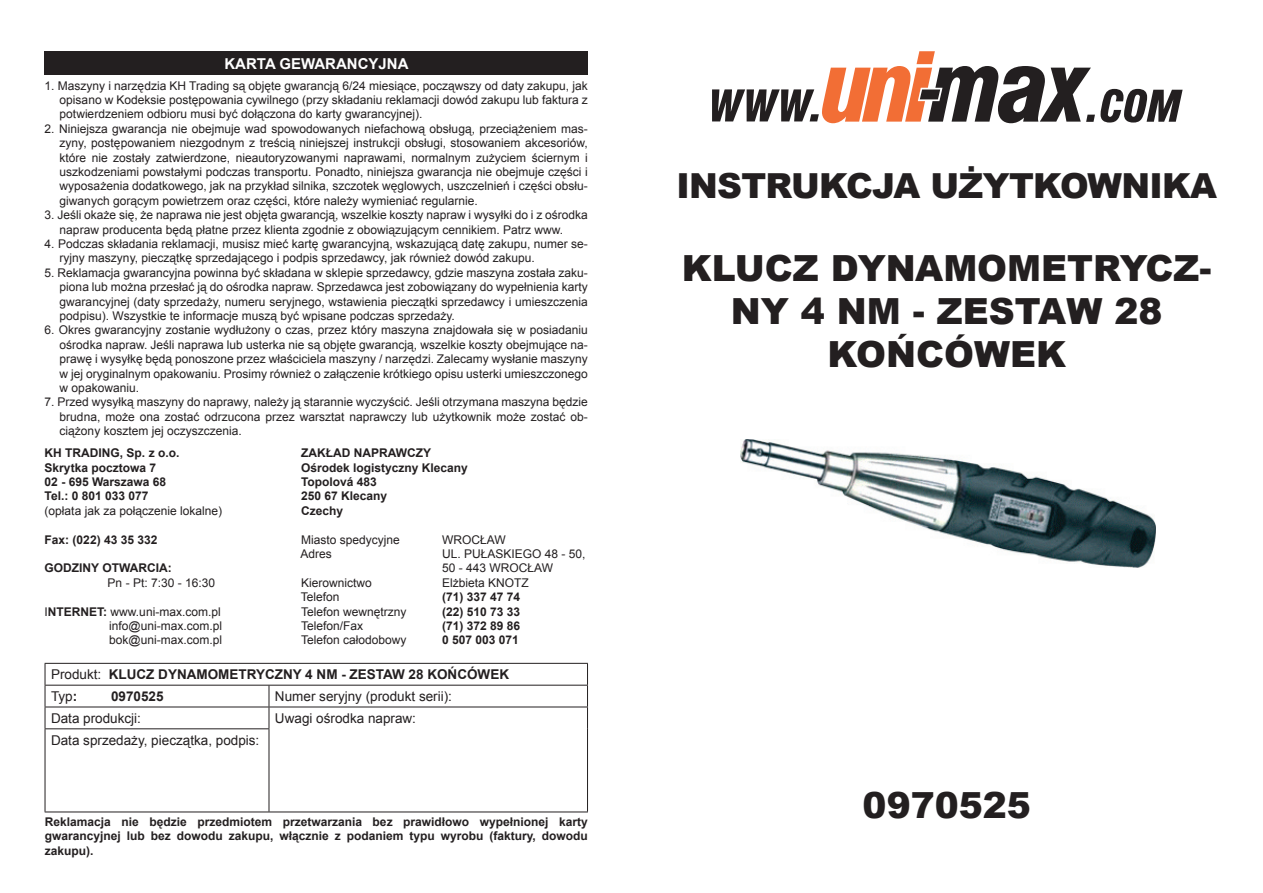
<style>
.page{position:relative;width:1263px;height:893px;background:#fff}
.page>*{position:absolute;margin:0;border:0;box-sizing:border-box;transform-origin:0 0}
.t1{font:900 36px/43.2px "Arial";color:#231f20;text-align:center}
.t2{font:900 34.5px "Arial";letter-spacing:-.02em;color:#231f20}
.t3{font:700 15px "Arial";color:#fff}
.t4{font:13.5px "Arial";color:#231f20}
.t5{font:700 13.5px/21.9px "Arial";color:#231f20}
.t6{font:12px/14.4px "Arial";color:#231f20;text-align:justify}
.t7{font:700 12px/14.4px "Arial";color:#231f20;text-align:justify}
.s1{font-weight:700}
.s2{font-weight:400}
</style>
<div class="page">
<div style="left:45px;top:51px;width:543px;height:23px;background:#231f20"></div>
<hr style="left:45px;top:663px;width:224px;height:1px;background:#231f20">
<hr style="left:269px;top:663px;width:319px;height:1px;background:#231f20">
<hr style="left:45px;top:685px;width:224px;height:1px;background:#231f20">
<hr style="left:269px;top:685px;width:319px;height:1px;background:#231f20">
<hr style="left:45px;top:707px;width:224px;height:1px;background:#231f20">
<svg style="left:45px;top:664px;width:1px;height:64px"></svg>
<hr style="left:269px;top:707px;width:319px;height:1px;background:#231f20">
<svg style="left:269px;top:685px;width:1px;height:43px"></svg>
<svg style="left:587px;top:664px;width:1px;height:65px"></svg>
<hr style="left:587px;top:729px;width:1px;height:83px;background:#231f20">
<hr style="left:269px;top:812px;width:319px;height:1px;background:#231f20">
<hr style="left:45px;top:728px;width:224px;height:1px;background:#231f20">
<hr style="left:45px;top:729px;width:1px;height:83px;background:#231f20">
<hr style="left:269px;top:729px;width:1px;height:83px;background:#231f20">
<hr style="left:45px;top:812px;width:224px;height:1px;background:#231f20">
<svg style="left:712px;top:51px;width:470px;height:72px"></svg>
<img style="left:741px;top:440px;width:415px;height:127px">
<p class="t3" style="left:224px;top:54px;width:186px">KARTA GEWARANCYJNA</p>
<p class="t6" style="left:60px;top:78px;width:530px;text-indent:-15px">1. Maszyny i narzędzia KH Trading są objęte gwarancją 6/24 miesiące, począwszy od daty zakupu, jak opisano w Kodeksie postępowania cywilnego (przy składaniu reklamacji dowód zakupu lub faktura z potwierdzeniem odbioru musi być dołączona do karty gwarancyjnej).</p>
<p class="t6" style="left:60px;top:121px;width:530px;text-indent:-15px">2. Niniejsza gwarancja nie obejmuje wad spowodowanych niefachową obsługą, przeciążeniem mas&shy;zyny, postępowaniem niezgodnym z treścią niniejszej instrukcji obsługi, stosowaniem akcesoriów, które nie zostały zatwierdzone, nieautoryzowanymi naprawami, normalnym zużyciem ściernym i uszkodzeniami powstałymi podczas transportu. Ponadto, niniejsza gwarancja nie obejmuje części i wyposażenia dodatkowego, jak na przykład silnika, szczotek węglowych, uszczelnień i części obsłu&shy;giwanych gorącym powietrzem oraz części, które należy wymieniać regularnie.</p>
<p class="t6" style="left:60px;top:208px;width:530px;text-indent:-15px">3. Jeśli okaże się, że naprawa nie jest objęta gwarancją, wszelkie koszty napraw i wysyłki do i z ośrodka napraw producenta będą płatne przez klienta zgodnie z obowiązującym cennikiem. Patrz www.</p>
<p class="t6" style="left:60px;top:237px;width:530px;text-indent:-15px">4. Podczas składania reklamacji, musisz mieć kartę gwarancyjną, wskazującą datę zakupu, numer se&shy;ryjny maszyny, pieczątkę sprzedającego i podpis sprzedawcy, jak również dowód zakupu.</p>
<p class="t6" style="left:60px;top:265px;width:530px;text-indent:-15px">5. Reklamacja gwarancyjna powinna być składana w sklepie sprzedawcy, gdzie maszyna została zaku&shy;piona lub można przesłać ją do ośrodka napraw. Sprzedawca jest zobowiązany do wypełnienia karty gwarancyjnej (daty sprzedaży, numeru seryjnego, wstawienia pieczątki sprzedawcy i umieszczenia podpisu). Wszystkie te informacje muszą być wpisane podczas sprzedaży.</p>
<p class="t6" style="left:60px;top:323px;width:530px;text-indent:-15px">6. Okres gwarancyjny zostanie wydłużony o czas, przez który maszyna znajdowała się w posiadaniu ośrodka napraw. Jeśli naprawa lub usterka nie są objęte gwarancją, wszelkie koszty obejmujące na&shy;prawę i wysyłkę będą ponoszone przez właściciela maszyny / narzędzi. Zalecamy wysłanie maszyny w jej oryginalnym opakowaniu. Prosimy również o załączenie krótkiego opisu usterki umieszczonego w opakowaniu.</p>
<p class="t6" style="left:60px;top:395px;width:530px;text-indent:-15px">7. Przed wysyłką maszyny do naprawy, należy ją starannie wyczyścić. Jeśli otrzymana maszyna będzie brudna, może ona zostać odrzucona przez warsztat naprawczy lub użytkownik może zostać ob&shy;ciążony kosztem jej oczyszczenia.</p>
<p class="t7" style="left:45px;top:446px;width:136px">KH TRADING, Sp. z o.o.</p>
<p class="t7" style="left:301px;top:446px;width:131px">ZAKŁAD NAPRAWCZY</p>
<p class="t7" style="left:45px;top:460px;width:113px">Skrytka pocztowa 7</p>
<p class="t7" style="left:301px;top:460px;width:168px">Ośrodek logistyczny Klecany</p>
<p class="t7" style="left:45px;top:475px;width:123px">02 - 695 Warszawa 68</p>
<p class="t7" style="left:301px;top:475px;width:77px">Topolová 483</p>
<p class="t7" style="left:45px;top:489px;width:105px">Tel.: 0 801 033 077</p>
<p class="t7" style="left:301px;top:489px;width:88px">250 67 Klecany</p>
<p class="t6" style="left:45px;top:503px;width:179px">(opłata jak za połączenie lokalne)</p>
<p class="t7" style="left:301px;top:504px;width:44px">Czechy</p>
<p class="t7" style="left:45px;top:532px;width:114px">Fax: (022) 43 35 332</p>
<p class="t6" style="left:301px;top:532px;width:100px">Miasto spedycyjne</p>
<p class="t6" style="left:442px;top:532px;width:65px">WROCŁAW</p>
<p class="t6" style="left:300px;top:547px;width:33px">Adres</p>
<p class="t6" style="left:442px;top:547px;width:145px">UL. PUŁASKIEGO 48 - 50,</p>
<p class="t7" style="left:45px;top:561px;width:129px">GODZINY OTWARCIA:</p>
<p class="t6" style="left:442px;top:561px;width:112px">50 - 443 WROCŁAW</p>
<p class="t6" style="left:108px;top:575px;width:109px">Pn - Pt: 7:30 - 16:30</p>
<p class="t6" style="left:301px;top:575px;width:72px">Kierownictwo</p>
<p class="t6" style="left:442px;top:575px;width:88px">Elżbieta KNOTZ</p>
<p class="t6" style="left:301px;top:590px;width:40px">Telefon</p>
<p class="t7" style="left:442px;top:590px;width:80px">(71) 337 47 74</p>
<p class="t6" style="left:45px;top:604px;width:178px">I<span class="s1">NTERNET:</span> www.uni-max.com.pl</p>
<p class="t6" style="left:301px;top:604px;width:107px">Telefon wewnętrzny</p>
<p class="t7" style="left:442px;top:604px;width:80px">(22) 510 73 33</p>
<p class="t6" style="left:109px;top:619px;width:114px">info@uni-max.com.pl</p>
<p class="t6" style="left:301px;top:619px;width:64px">Telefon/Fax</p>
<p class="t7" style="left:442px;top:619px;width:80px">(71) 372 89 86</p>
<p class="t6" style="left:109px;top:633px;width:114px">bok@uni-max.com.pl</p>
<p class="t6" style="left:301px;top:633px;width:107px">Telefon całodobowy</p>
<p class="t7" style="left:442px;top:633px;width:78px">0 507 003 071</p>
<p class="t5" style="left:51px;top:664px;width:460px"><span class="s2">Produkt:</span> KLUCZ DYNAMOMETRYCZNY 4 NM - ZESTAW 28 KOŃCÓWEK<br><span class="s2">Typ</span>:</p>
<p class="t5" style="left:111px;top:686px;width:54px">0970525</p>
<p class="t4" style="left:275px;top:687px;width:179px">Numer seryjny (produkt serii):</p>
<p class="t4" style="left:51px;top:709px;width:92px">Data produkcji:</p>
<p class="t4" style="left:275px;top:709px;width:143px">Uwagi ośrodka napraw:</p>
<p class="t4" style="left:51px;top:731px;width:210px">Data sprzedaży, pieczątka, podpis:</p>
<p class="t7" style="left:45px;top:815px;width:545px">Reklamacja nie będzie przedmiotem przetwarzania bez prawidłowo wypełnionej karty gwarancyjnej lub bez dowodu zakupu, włącznie z podaniem typu wyrobu (faktury, dowodu zakupu).</p>
<h2 class="t2" style="left:676px;top:160px;width:542px">INSTRUKCJA UŻYTKOWNIKA</h2>
<h1 class="t1" style="left:682px;top:245px;width:531px">KLUCZ DYNAMOMETRYCZ-<br>NY 4 NM - ZESTAW 28<br>KOŃCÓWEK</h1>
<h1 class="t1" style="left:863px;top:783px;width:170px">0970525</h1>
</div>
